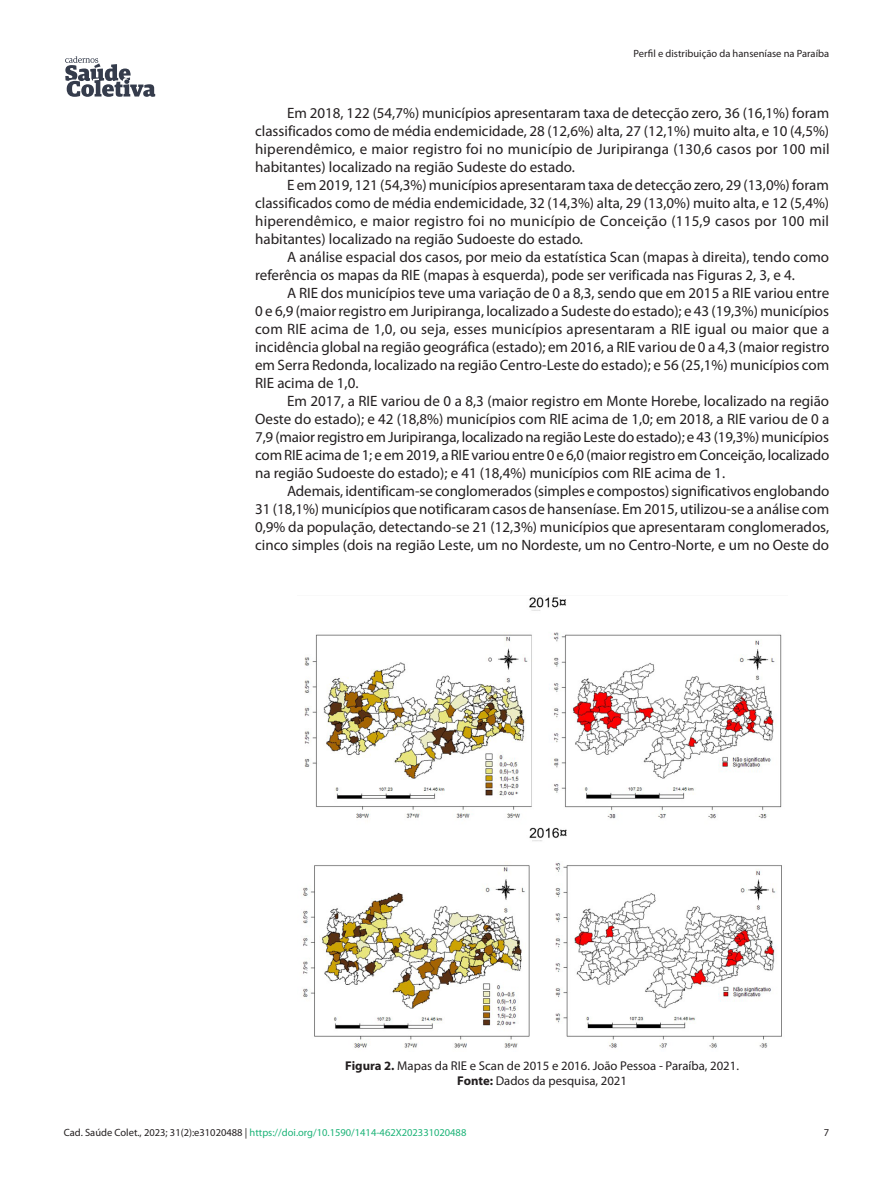
<style>
.page{position:relative;width:893px;height:1191px;background:#fff}
.page>*{position:absolute;margin:0;border:0;box-sizing:border-box;transform-origin:0 0}
.Paragraph{font:15px/18px "Myriad Pro";color:#231f20;text-align:justify}
.FigureCaption{font:12.75px/15.3px "Myriad Pro";color:#231f20;text-align:center}
.t1{font:10.5px "Myriad Pro";color:#1cb377}
.t2{font:10.5px "Myriad Pro";color:#231f20}
.s1{font-weight:700}
.s2{color:#231f20}
</style>
<div class="page">
<svg style="left:65px;top:56px;width:90px;height:41px"></svg>
<img style="left:302px;top:597px;width:480px;height:451px">
<p class="t2" style="left:633px;top:47px;width:197px">Perfil e distribuição da hanseníase na Paraíba</p>
<p class="Paragraph" style="left:255px;top:103px;width:576px;text-indent:32px">Em 2018, 122 (54,7%) municípios apresentaram taxa de detecção zero, 36 (16,1%) foram classificados como de média endemicidade, 28 (12,6%) alta, 27 (12,1%) muito alta, e 10 (4,5%) hiperendêmico, e maior registro foi no município de Juripiranga (130,6 casos por 100 mil habitantes) localizado na região Sudeste do estado.</p>
<p class="Paragraph" style="left:255px;top:175px;width:576px;text-indent:32px">E em 2019, 121 (54,3%) municípios apresentaram taxa de detecção zero, 29 (13,0%) foram classificados como de média endemicidade, 32 (14,3%) alta, 29 (13,0%) muito alta, e 12 (5,4%) hiperendêmico, e maior registro foi no município de Conceição (115,9 casos por 100 mil habitantes) localizado na região Sudoeste do estado.</p>
<p class="Paragraph" style="left:255px;top:247px;width:575px;text-indent:32px">A análise espacial dos casos, por meio da estatística Scan (mapas à direita), tendo como referência os mapas da RIE (mapas à esquerda), pode ser verificada nas Figuras 2, 3, e 4.</p>
<p class="Paragraph" style="left:255px;top:283px;width:576px;text-indent:32px">A RIE dos municípios teve uma variação de 0 a 8,3, sendo que em 2015 a RIE variou entre 0 e 6,9 (maior registro em Juripiranga, localizado a Sudeste do estado); e 43 (19,3%) municípios com RIE acima de 1,0, ou seja, esses municípios apresentaram a RIE igual ou maior que a incidência global na região geográfica (estado); em 2016, a RIE variou de 0 a 4,3 (maior registro em Serra Redonda, localizado na região Centro-Leste do estado); e 56 (25,1%) municípios com RIE acima de 1,0.</p>
<p class="Paragraph" style="left:255px;top:391px;width:576px;text-indent:32px">Em 2017, a RIE variou de 0 a 8,3 (maior registro em Monte Horebe, localizado na região Oeste do estado); e 42 (18,8%) municípios com RIE acima de 1,0; em 2018, a RIE variou de 0 a 7,9 (maior registro em Juripiranga, localizado na região Leste do estado); e 43 (19,3%) municípios com RIE acima de 1; e em 2019, a RIE variou entre 0 e 6,0 (maior registro em Conceição, localizado na região Sudoeste do estado); e 41 (18,4%) municípios com RIE acima de 1.</p>
<p class="Paragraph" style="left:255px;top:481px;width:576px;text-indent:32px">Ademais, identificam-se conglomerados (simples e compostos) significativos englobando 31 (18,1%) municípios que notificaram casos de hanseníase. Em 2015, utilizou-se a análise com 0,9% da população, detectando-se 21 (12,3%) municípios que apresentaram conglomerados, cinco simples (dois na região Leste, um no Nordeste, um no Centro-Norte, e um no Oeste do</p>
<p class="FigureCaption" style="left:345px;top:1057px;width:395px"><span class="s1">Figura 2.</span> Mapas da RIE e Scan de 2015 e 2016. João Pessoa - Paraíba, 2021.<br><span class="s1">Fonte:</span> Dados da pesquisa, 2021</p>
<p class="t1" style="left:64px;top:1125px;width:404px"><span class="s2">Cad. Saúde Colet., 2023; 31(2):e31020488 |</span> https://doi.org/10.1590/1414-462X202331020488</p>
<p class="t2" style="left:824px;top:1125px;width:7px">7</p>
</div>
